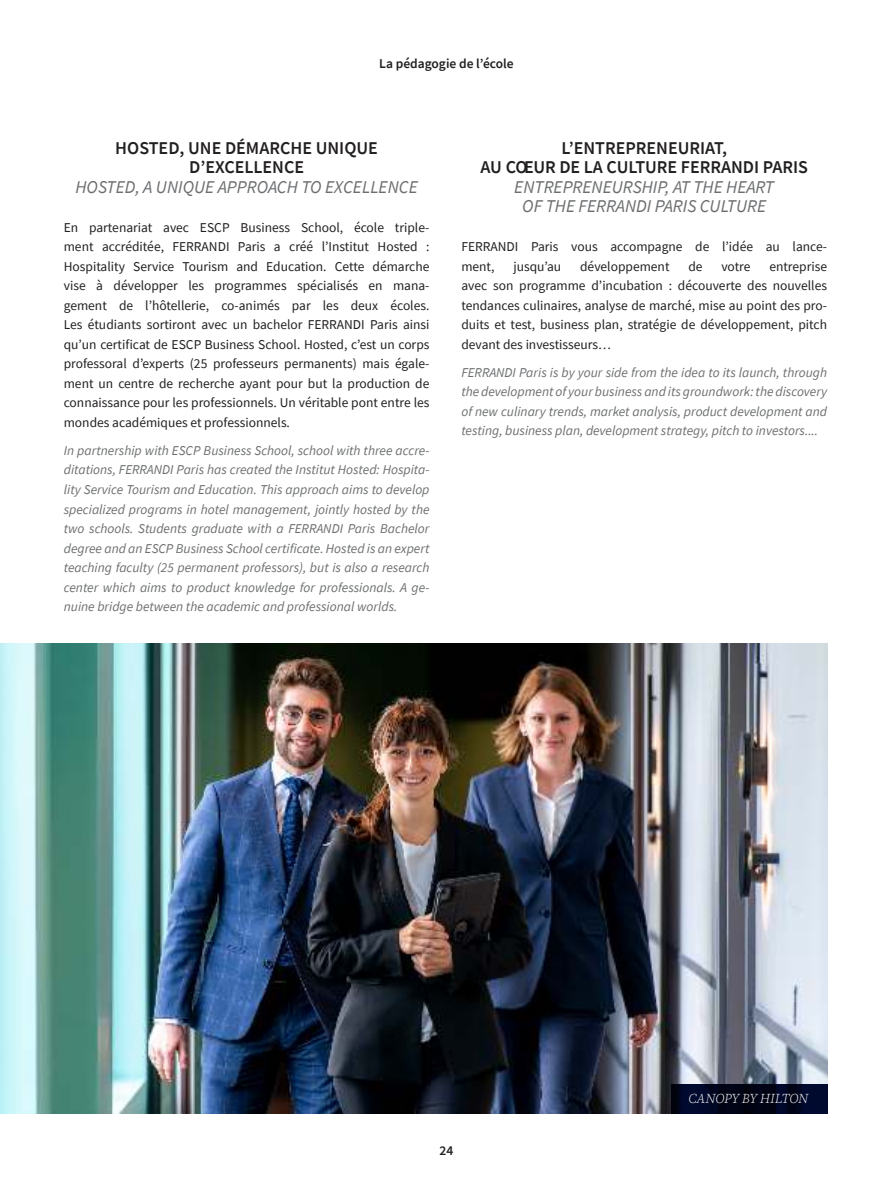
<style>
.page{position:relative;width:893px;height:1191px;background:#fff}
.page>*{position:absolute;margin:0;border:0;box-sizing:border-box;transform-origin:0 0}
.t1{font:italic 18px/19.5px "Source Sans Pro";color:#6c6e70;text-align:center}
.t2{font:600 18px/19.5px "Source Sans Pro";color:#221f1f;text-align:center}
.t3{font:13.5px/19.5px "Source Sans Pro";color:#221f1f;text-align:justify}
.t4{font:italic 13.5px/19.5px "Source Sans Pro";color:#6c6e70;text-align:justify}
.t5{font:600 13.5px "Source Sans Pro";color:#221f1f}
.t6{font:italic 13.5px "Source Serif Variable";color:#fff}
</style>
<div class="page">
<img style="left:0;top:643px;width:827px;height:470px">
<hr style="left:892px;top:49px;width:1px;height:434px;background:#4fa2af">
<svg style="left:671px;top:1084px;width:157px;height:29px;background:#00051f"></svg>
<p class="t5" style="left:379px;top:56px;width:136px">La pédagogie de l’école</p>
<h1 class="t2" style="left:115px;top:138px;width:264px">HOSTED, UNE DÉMARCHE UNIQUE<br>D’EXCELLENCE</h1>
<h1 class="t1" style="left:75px;top:177px;width:344px">HOSTED, A UNIQUE APPROACH TO EXCELLENCE</h1>
<p class="t3" style="left:64px;top:218px;width:367px">En partenariat avec ESCP Business School, école triple&shy;ment accréditée, FERRANDI Paris a créé l’Institut Hosted :<br>Hospitality Service Tourism and Education. Cette démarche vise à développer les programmes spécialisés en mana&shy;gement de l’hôtellerie, co-animés par les deux écoles.<br>Les étudiants sortiront avec un bachelor FERRANDI Paris ainsi qu’un certificat de ESCP Business School. Hosted, c’est un corps professoral d’experts (25 professeurs permanents) mais égale&shy;ment un centre de recherche ayant pour but la production de connaissance pour les professionnels. Un véritable pont entre les mondes académiques et professionnels.</p>
<p class="t4" style="left:64px;top:441px;width:367px">In partnership with ESCP Business School, school with three accre&shy;ditations, FERRANDI Paris has created the Institut Hosted: Hospita&shy;lity Service Tourism and Education. This approach aims to develop specialized programs in hotel management, jointly hosted by the two schools. Students graduate with a FERRANDI Paris Bachelor degree and an ESCP Business School certificate. Hosted is an expert teaching faculty (25 permanent professors), but is also a research center which aims to product knowledge for professionals. A ge&shy;nuine bridge between the academic and professional worlds.</p>
<h1 class="t2" style="left:480px;top:138px;width:329px">L’ENTREPRENEURIAT,<br>AU COEUR DE LA CULTURE FERRANDI PARIS</h1>
<h1 class="t1" style="left:514px;top:177px;width:261px">ENTREPRENEURSHIP, AT THE HEART<br>OF THE FERRANDI PARIS CULTURE</h1>
<p class="t3" style="left:461px;top:237px;width:367px">FERRANDI Paris vous accompagne de l’idée au lance&shy;ment,</p>
<p class="t3" style="left:513px;top:257px;width:49px">jusqu’au</p>
<p class="t3" style="left:580px;top:257px;width:91px">développement</p>
<p class="t3" style="left:688px;top:257px;width:16px">de</p>
<p class="t3" style="left:721px;top:257px;width:31px">votre</p>
<p class="t3" style="left:461px;top:257px;width:367px;text-indent:308px">entreprise avec son programme d’incubation : découverte des nouvelles tendances culinaires, analyse de marché, mise au point des pro&shy;duits et test, business plan, stratégie de développement, pitch devant des investisseurs…</p>
<p class="t4" style="left:461px;top:363px;width:367px">FERRANDI Paris is by your side from the idea to its launch, through the development of your business and its groundwork: the discovery of new culinary trends, market analysis, product development and testing, business plan, development strategy, pitch to investors....</p>
<p class="t5" style="left:440px;top:1143px;width:15px">24</p>
<p class="t6" style="left:688px;top:1091px;width:121px">CANOPY BY HILTON</p>
</div>
